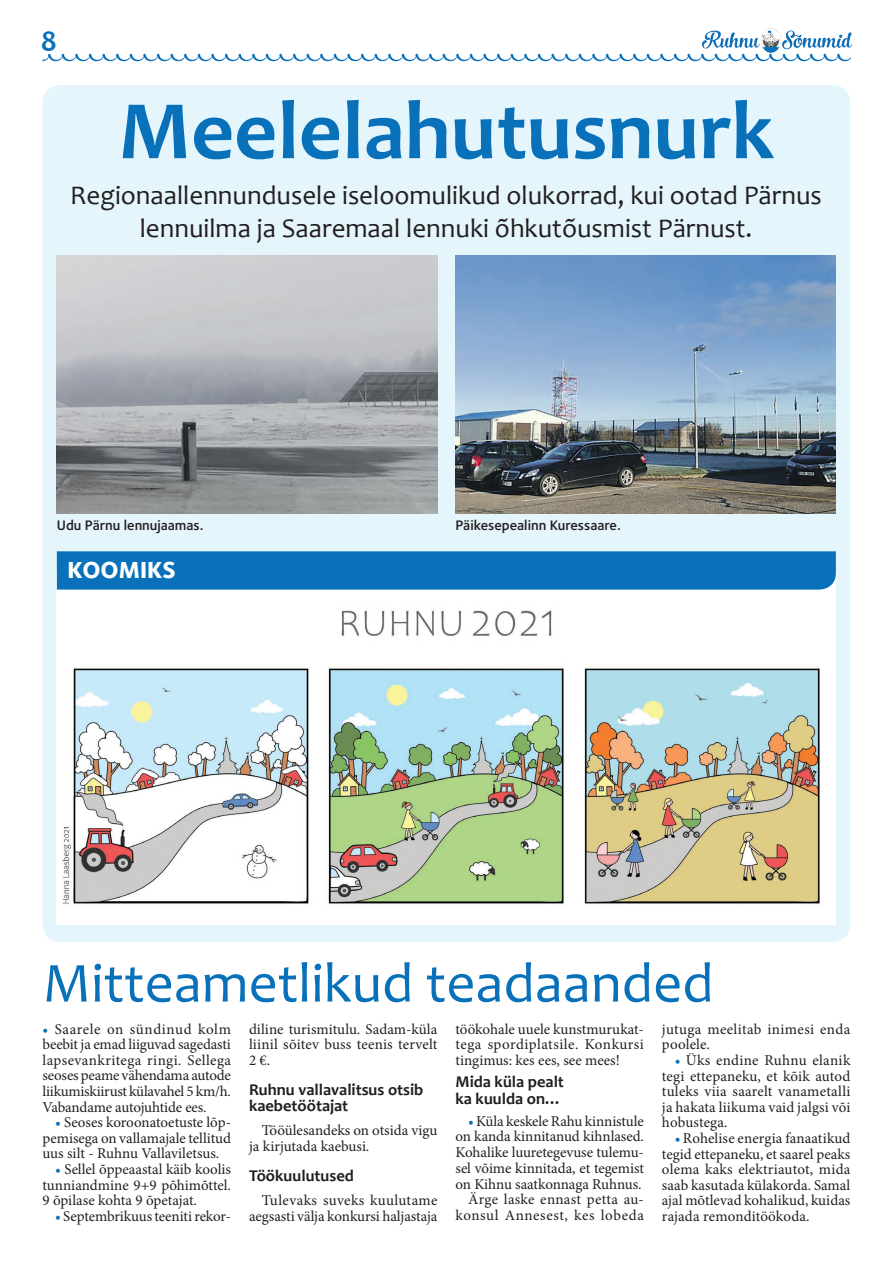
<style>
.page{position:relative;width:893px;height:1263px;background:#fff}
.page>*{position:absolute;margin:0;border:0;box-sizing:border-box;transform-origin:0 0}
.PEALKIRI_suur{font:700 84px "Candara";color:#0871ba}
.PEALKIRI_väike{font:57px "Candara";color:#0871ba}
.PEALKIRI_väike-2{font:700 30px "Candara";color:#0871ba}
.PEALKIRI_väike-3{font:27px/33px "Candara";color:#231f20;text-align:center}
.FOTO{font:800 24px "Foundry Sterling";color:#fff}
.VAHEPEALKIRI{font:700 16.5px/16.5px "Candara";color:#231f20}
.SISUTEKST{font:15px/15.6px "Minion Pro";color:#231f20;text-align:justify}
.SISUTEKST-2{font:15px/15.8px "Minion Pro";letter-spacing:.03em;color:#231f20;text-align:right}
.SISUTEKST-3{font:15px/15.8px "Minion Pro";letter-spacing:.025em;color:#231f20}
.FOTO-2{font:600 14.25px "Foundry Sterling";color:#231f20}
.s1{color:#0871ba}
</style>
<div class="page">
<div style="left:43px;top:85px;width:807px;height:857px;background:#e5f5fc;border-radius:18px"></div>
<svg style="left:43px;top:54px;width:808px;height:7px"></svg>
<img style="left:700px;top:28px;width:153px;height:31px">
<img style="left:455px;top:255px;width:381px;height:258px">
<img style="left:57px;top:256px;width:380px;height:257px">
<img style="left:57px;top:590px;width:779px;height:334px">
<div style="left:57px;top:551px;width:779px;height:39px;background:#0871ba"></div>
<p class="PEALKIRI_väike-2" style="left:41px;top:23px;width:18px">8</p>
<p class="PEALKIRI_suur" style="left:119px;top:78px;width:657px">Meelelahutusnurk</p>
<p class="PEALKIRI_väike-3" style="left:70px;top:179px;width:753px">Regionaallennundusele iseloomulikud olukorrad, kui ootad Pärnus lennuilma ja Saaremaal lennuki õhkutõusmist Pärnust.</p>
<p class="FOTO-2" style="left:57px;top:517px;width:148px">Udu Pärnu lennujaamas.</p>
<p class="FOTO-2" style="left:455px;top:517px;width:167px">Päikesepealinn Kuressaare.</p>
<p class="FOTO" style="left:67px;top:555px;width:110px">KOOMIKS</p>
<p class="PEALKIRI_väike" style="left:43px;top:947px;width:673px">Mitteametlikud teadaanded</p>
<p class="SISUTEKST" style="left:43px;top:1021px;width:190px"><span class="s1">•</span> Saarele on sündinud kolm beebit ja emad liiguvad sagedasti lapsevankritega ringi. Sellega seoses peame vähendama autode liikumiskiirust külavahel 5 km/h.<br>Vabandame autojuhtide ees.</p>
<p class="SISUTEKST" style="left:43px;top:1115px;width:190px;text-indent:13px"><span class="s1">•</span> Seoses koroonatoetuste lõp&shy;pemisega on vallamajale tellitud uus silt - Ruhnu Vallaviletsus.</p>
<p class="SISUTEKST" style="left:43px;top:1161px;width:190px;text-indent:13px"><span class="s1">•</span> Sellel õppeaastal käib koolis tunniandmine 9+9 põhimõttel.<br>9 õpilase kohta 9 õpetajat.</p>
<p class="SISUTEKST" style="left:55px;top:1208px;width:177px"><span class="s1">•</span> Septembrikuus teeniti rekor-</p>
<p class="SISUTEKST" style="left:249px;top:1021px;width:190px">diline turismitulu. Sadam-küla liinil sõitev buss teenis tervelt 2 €.</p>
<p class="VAHEPEALKIRI" style="left:249px;top:1081px;width:176px">Ruhnu vallavalitsus otsib kaebetöötajat</p>
<p class="SISUTEKST" style="left:249px;top:1123px;width:190px;text-indent:13px">Tööülesandeks on otsida vigu ja kirjutada kaebusi.</p>
<p class="VAHEPEALKIRI" style="left:249px;top:1167px;width:106px">Töökuulutused</p>
<p class="SISUTEKST" style="left:249px;top:1192px;width:190px;text-align:right">Tulevaks suveks kuulutame aegsasti välja konkursi haljastaja</p>
<p class="SISUTEKST" style="left:455px;top:1021px;width:190px">töökohale uuele kunstmurukat&shy;tega spordiplatsile. Konkursi tingimus: kes ees, see mees!</p>
<p class="VAHEPEALKIRI" style="left:455px;top:1073px;width:110px">Mida küla pealt ka kuulda on…</p>
<p class="SISUTEKST" style="left:455px;top:1113px;width:190px;text-indent:13px"><span class="s1">•</span> Küla keskele Rahu kinnistule on kanda kinnitanud kihnlased.<br>Kohalike luuretegevuse tulemu&shy;sel võime kinnitada, et tegemist on Kihnu saatkonnaga Ruhnus.</p>
<p class="SISUTEKST-2" style="left:455px;top:1192px;width:190px">Ärge laske ennast petta au&shy;konsul Annesest, kes lobeda</p>
<p class="SISUTEKST-3" style="left:662px;top:1021px;width:190px">jutuga meelitab inimesi enda poolele.</p>
<p class="SISUTEKST" style="left:662px;top:1052px;width:190px;text-indent:13px"><span class="s1">•</span> Üks endine Ruhnu elanik tegi ettepaneku, et kõik autod tuleks viia saarelt vanametalli ja hakata liikuma vaid jalgsi või hobustega.</p>
<p class="SISUTEKST" style="left:662px;top:1130px;width:190px;text-indent:13px"><span class="s1">•</span> Rohelise energia fanaatikud tegid ettepaneku, et saarel peaks olema kaks elektriautot, mida saab kasutada külakorda. Samal ajal mõtlevad kohalikud, kuidas rajada remonditöökoda.</p>
</div>
